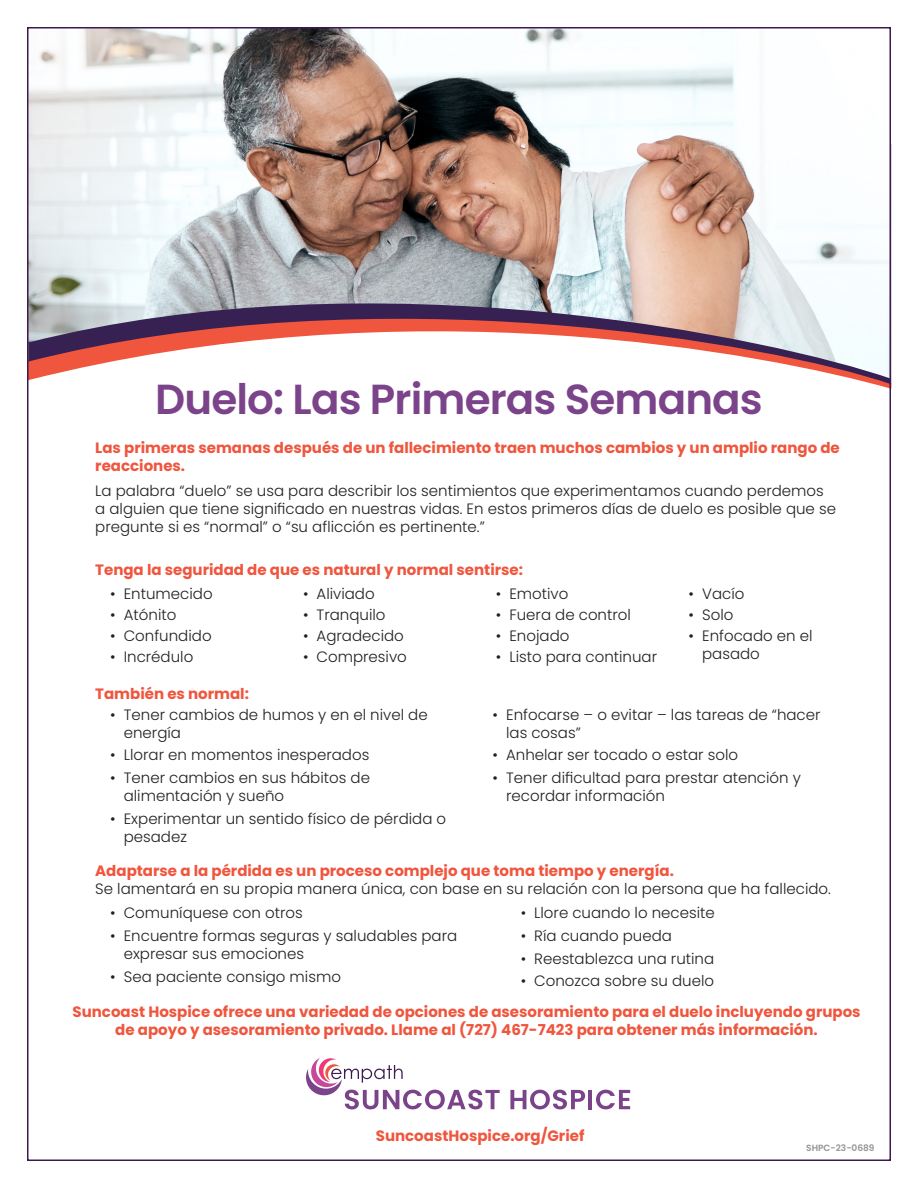
<style>
.page{position:relative;width:918px;height:1188px;background:#fff}
.page>*{position:absolute;margin:0;border:0;box-sizing:border-box;transform-origin:0 0}
.t1{font:600 42px "Poppins";letter-spacing:-.02em;color:#7b4389}
.t2{font:300 15px/18px "Poppins";color:#231f20}
.t3{font:700 15px/18px "Poppins";color:#f0553d}
.t4{font:600 9px "Poppins";color:#939598}
</style>
<div class="page">
<img style="left:30px;top:30px;width:858px;height:349px">
<svg style="left:510px;top:1090px;width:75px;height:19px"></svg>
<hr style="left:589px;top:1090px;width:3px;height:19px;background:#7b4389">
<svg style="left:596px;top:1090px;width:34px;height:19px"></svg>
<svg style="left:306px;top:1058px;width:194px;height:51px"></svg>
<p class="t1" style="left:155px;top:375px;width:609px">Duelo: Las Primeras Semanas</p>
<p class="t3" style="left:95px;top:439px;width:746px">Las primeras semanas después de un fallecimiento traen muchos cambios y un amplio rango de reacciones.</p>
<p class="t2" style="left:95px;top:482px;width:742px">La palabra “duelo” se usa para describir los sentimientos que experimentamos cuando perdemos a alguien que tiene significado en nuestras vidas. En estos primeros días de duelo es posible que se pregunte si es “normal” o “su aflicción es pertinente.”</p>
<p class="t3" style="left:95px;top:561px;width:429px">Tenga la seguridad de que es natural y normal sentirse:</p>
<p class="t2" style="left:110px;top:585px;width:104px">• Entumecido</p>
<p class="t2" style="left:110px;top:606px;width:68px">• Atónito</p>
<p class="t2" style="left:110px;top:627px;width:103px">• Confundido</p>
<p class="t2" style="left:110px;top:648px;width:85px">• Incrédulo</p>
<p class="t3" style="left:95px;top:685px;width:155px">También es normal:</p>
<p class="t2" style="left:303px;top:585px;width:73px">• Aliviado</p>
<p class="t2" style="left:303px;top:606px;width:84px">• Tranquilo</p>
<p class="t2" style="left:303px;top:627px;width:102px">• Agradecido</p>
<p class="t2" style="left:303px;top:648px;width:105px">• Compresivo</p>
<p class="t2" style="left:124px;top:706px;width:305px;text-indent:-14px">• Tener cambios de humos y en el nivel de energía</p>
<p class="t2" style="left:110px;top:746px;width:261px">• Llorar en momentos inesperados</p>
<p class="t2" style="left:124px;top:769px;width:248px;text-indent:-14px">• Tener cambios en sus hábitos de alimentación y sueño</p>
<p class="t2" style="left:124px;top:809px;width:324px;text-indent:-14px">• Experimentar un sentido físico de pérdida o pesadez</p>
<p class="t2" style="left:496px;top:585px;width:74px">• Emotivo</p>
<p class="t2" style="left:496px;top:606px;width:137px">• Fuera de control</p>
<p class="t2" style="left:496px;top:627px;width:75px">• Enojado</p>
<p class="t2" style="left:496px;top:648px;width:163px">• Listo para continuar</p>
<p class="t2" style="left:689px;top:585px;width:57px">• Vacío</p>
<p class="t2" style="left:689px;top:606px;width:46px">• Solo</p>
<p class="t2" style="left:702px;top:627px;width:112px;text-indent:-14px">• Enfocado en el pasado</p>
<p class="t2" style="left:506px;top:706px;width:316px;text-indent:-14px">• Enfocarse – o evitar – las tareas de “hacer las cosas”</p>
<p class="t2" style="left:493px;top:746px;width:247px">• Anhelar ser tocado o estar solo</p>
<p class="t2" style="left:506px;top:769px;width:296px;text-indent:-14px">• Tener dificultad para prestar atención y recordar información</p>
<p class="t3" style="left:95px;top:862px;width:580px">Adaptarse a la pérdida es un proceso complejo que toma tiempo y energía.</p>
<p class="t2" style="left:95px;top:880px;width:737px">Se lamentará en su propia manera única, con base en su relación con la persona que ha fallecido.</p>
<p class="t2" style="left:110px;top:904px;width:194px">• Comuníquese con otros</p>
<p class="t2" style="left:124px;top:927px;width:335px;text-indent:-14px">• Encuentre formas seguras y saludables para expresar sus emociones</p>
<p class="t2" style="left:110px;top:967px;width:232px">• Sea paciente consigo mismo</p>
<p class="t2" style="left:521px;top:904px;width:196px">• Llore cuando lo necesite</p>
<p class="t2" style="left:521px;top:927px;width:153px">• Ría cuando pueda</p>
<p class="t2" style="left:521px;top:949px;width:195px">• Reestablezca una rutina</p>
<p class="t2" style="left:521px;top:972px;width:195px">• Conozca sobre su duelo</p>
<p class="t3" style="left:73px;top:1003px;width:790px;text-align:center">Suncoast Hospice ofrece una variedad de opciones de asesoramiento para el duelo incluyendo grupos de apoyo y asesoramiento privado. Llame al (727) 467-7423 para obtener más información.</p>
<p class="t3" style="left:376px;top:1127px;width:210px">SuncoastHospice.org/Grief</p>
<p class="t4" style="left:806px;top:1142px;width:70px">SHPC-23-0689</p>
</div>
